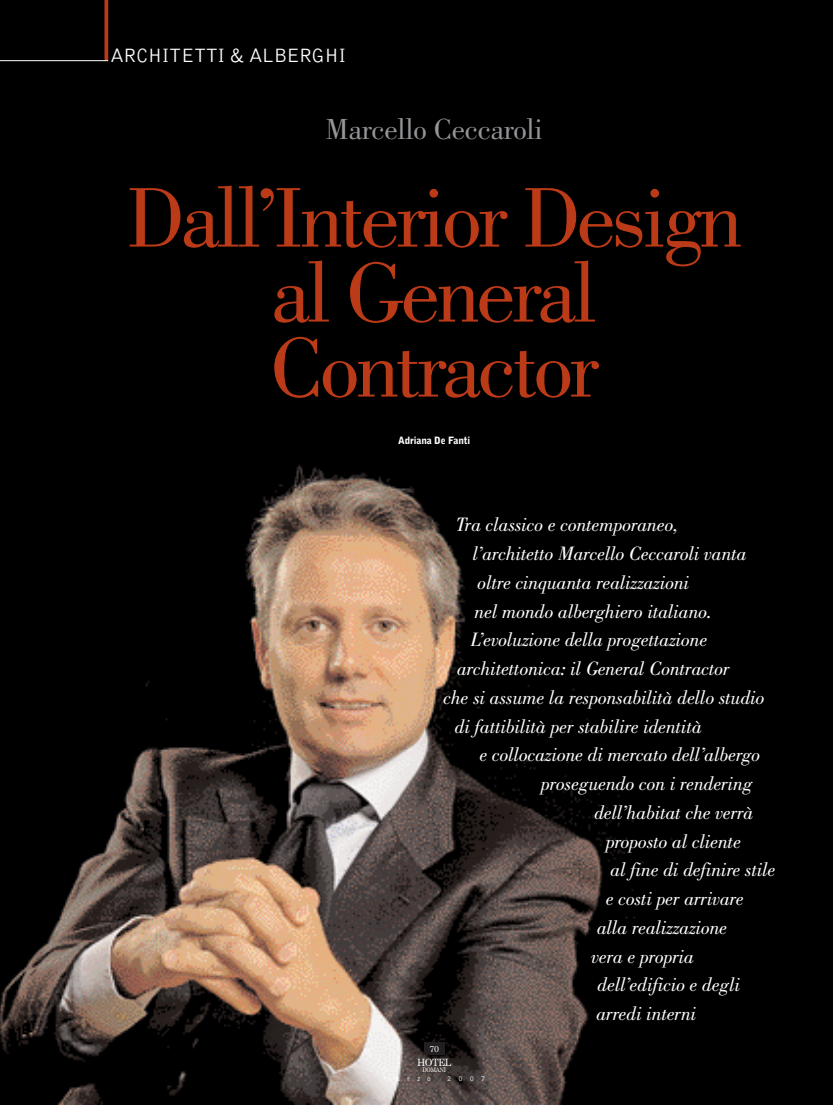
<style>
.page{position:relative;width:833px;height:1105px;background:#fff}
.page>*{position:absolute;margin:0;border:0;box-sizing:border-box;transform-origin:0 0}
.t1{font:87.5px/75px "Bodoni";letter-spacing:-.04em;color:#bb3a17;text-align:center}
.t2{font:30px "Bodoni";letter-spacing:-.01em;color:#939598}
.t3{font:italic 20px "Bodoni";letter-spacing:-.01em;color:#fff}
.t4{font:300 20px "Bell Gothic";letter-spacing:-.02em;color:#fff}
.t5{font:900 10px "Bell Gothic";letter-spacing:-.015em;color:#fff}
.t6{font:10px "Century Schoolbook";letter-spacing:-.055em;color:#fff}
.t7{font:8.75px "Century Schoolbook";color:#fff}
.t8{font:300 7.5px "Bell Gothic";letter-spacing:.945em;color:#fff}
.t9{font:6.25px "Century Schoolbook";letter-spacing:-.045em;color:#fff;scale:.9 1}
</style>
<div class="page">
<div style="left:0;top:0;width:832px;height:476px;background:#000"></div>
<img style="left:0;top:465px;width:832px;height:640px">
<div style="left:424px;top:1043px;width:20px;height:12px;background:#231f20"></div>
<svg style="left:104px;top:0;width:4px;height:60px"></svg>
<hr style="left:0;top:60px;width:108px;height:1px;background:#fff">
<p class="t4" style="left:110px;top:48px;width:237px">ARCHITETTI &amp; ALBERGHI</p>
<h2 class="t2" style="left:325px;top:118px;width:219px">Marcello Ceccaroli</h2>
<h1 class="t1" style="left:126px;top:188px;width:618px">Dall’Interior Design al General<br>Contractor</h1>
<p class="t5" style="left:398px;top:437px;width:73px">Adriana De Fanti</p>
<p class="t3" style="left:456px;top:518px;width:224px">Tra classico e contemporaneo,</p>
<p class="t3" style="left:473px;top:546px;width:275px">l’architetto Marcello Ceccaroli vanta</p>
<p class="t3" style="left:477px;top:575px;width:213px">oltre cinquanta realizzazioni</p>
<p class="t3" style="left:474px;top:604px;width:239px">nel mondo alberghiero italiano.</p>
<p class="t3" style="left:471px;top:633px;width:238px">L’evoluzione della progettazione</p>
<p class="t3" style="left:457px;top:661px;width:274px">architettonica: il General Contractor</p>
<p class="t3" style="left:443px;top:690px;width:323px">che si assume la responsabilità dello studio</p>
<p class="t3" style="left:455px;top:719px;width:249px">di fattibilità per stabilire identità</p>
<p class="t3" style="left:480px;top:748px;width:282px">e collocazione di mercato dell’albergo</p>
<p class="t3" style="left:541px;top:776px;width:213px">proseguendo con i rendering</p>
<p class="t3" style="left:594px;top:805px;width:161px">dell’habitat che verrà</p>
<p class="t3" style="left:606px;top:834px;width:137px">proposto al cliente</p>
<p class="t3" style="left:610px;top:863px;width:166px">al fine di definire stile</p>
<p class="t3" style="left:606px;top:891px;width:139px">e costi per arrivare</p>
<p class="t3" style="left:597px;top:920px;width:132px">alla realizzazione</p>
<p class="t3" style="left:591px;top:949px;width:104px">vera e propria</p>
<p class="t3" style="left:597px;top:978px;width:144px">dell’edificio e degli</p>
<p class="t3" style="left:596px;top:1006px;width:101px">arredi interni</p>
<p class="t7" style="left:429px;top:1046px;width:11px">70</p>
<p class="t6" style="left:417px;top:1058px;width:36px">HOTEL</p>
<p class="t9" style="left:422px;top:1067px;width:28px">DOMANI</p>
<p class="t8" style="left:383px;top:1075px;width:49px">marzo</p>
<p class="t8" style="left:447px;top:1075px;width:39px">2007</p>
</div>
